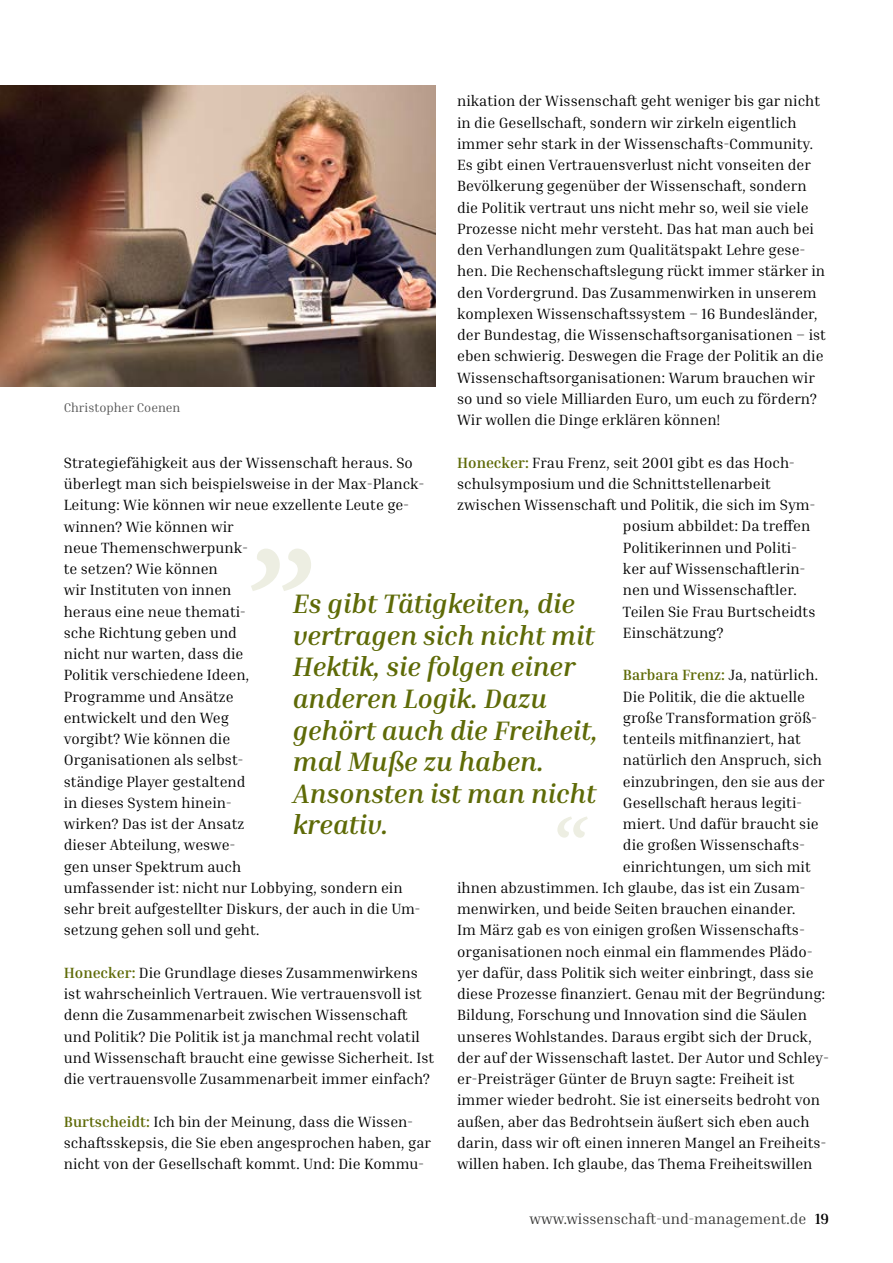
<style>
.page{position:relative;width:893px;height:1263px;background:#fff}
.page>*{position:absolute;margin:0;border:0;box-sizing:border-box;transform-origin:0 0}
.t1{font:italic 700 27px/31.5px "Inria Serif";color:#5e6a07}
.t2{font:15px/21.3px "Inria Serif";color:#000}
.t3{font:15px "Inria Serif";color:#383837}
.t4{font:700 15px "Inria Serif";color:#5e6a07}
.t5{font:12.75px "Inria Serif";color:#565656}
.s1{font-weight:700;color:#5e6a07}
.s2{font-weight:400;color:#000}
.s3{font-weight:700;color:#000}
</style>
<div class="page">
<svg style="left:251px;top:549px;width:60px;height:42px"></svg>
<svg style="left:557px;top:816px;width:31px;height:22px"></svg>
<img style="left:0;top:85px;width:436px;height:302px">
<p class="t2" style="left:457px;top:90px;width:370px">nikation der Wissenschaft geht weniger bis gar nicht in die Gesellschaft, sondern wir zirkeln eigentlich immer sehr stark in der Wissenschafts-Community.<br>Es gibt einen Vertrauensverlust nicht vonseiten der Bevölkerung gegenüber der Wissenschaft, sondern die Politik vertraut uns nicht mehr so, weil sie viele Prozesse nicht mehr versteht. Das hat man auch bei den Verhandlungen zum Qualitätspakt Lehre gese&shy;hen. Die Rechenschaftslegung rückt immer stärker in den Vordergrund. Das Zusammenwirken in unserem komplexen Wissenschaftssystem – 16 Bundesländer, der Bundestag, die Wissenschaftsorganisationen – ist eben schwierig. Deswegen die Frage der Politik an die Wissenschaftsorganisationen: Warum brauchen wir so und so viele Milliarden Euro, um euch zu fördern?<br>Wir wollen die Dinge erklären können!</p>
<p class="t2" style="left:457px;top:452px;width:339px"><span class="s1">Honecker:</span> Frau Frenz, seit 2001 gibt es das Hoch-</p>
<p class="t2" style="left:457px;top:473px;width:315px">schulsymposium und die Schnittstellenarbeit</p>
<p class="t2" style="left:457px;top:494px;width:360px">zwischen Wissenschaft und Politik, die sich im Sym-</p>
<p class="t2" style="left:623px;top:515px;width:189px">posium abbildet: Da treffen</p>
<p class="t2" style="left:623px;top:537px;width:176px">Politikerinnen und Politi-</p>
<p class="t2" style="left:623px;top:558px;width:184px">ker auf Wissenschaftlerin-</p>
<p class="t2" style="left:623px;top:579px;width:176px">nen und Wissenschaftler.</p>
<p class="t2" style="left:623px;top:600px;width:194px">Teilen Sie Frau Burtscheidts</p>
<p class="t2" style="left:623px;top:622px;width:102px">Einschätzung?</p>
<p class="t4" style="left:623px;top:666px;width:197px">Barbara Frenz: <span class="s2">Ja, natürlich.</span></p>
<p class="t2" style="left:623px;top:685px;width:184px">Die Politik, die die aktuelle</p>
<p class="t2" style="left:623px;top:707px;width:196px">große Transformation größ-</p>
<p class="t2" style="left:623px;top:728px;width:179px">tenteils mitfinanziert, hat</p>
<p class="t2" style="left:623px;top:749px;width:201px">natürlich den Anspruch, sich</p>
<p class="t2" style="left:623px;top:770px;width:203px">einzubringen, den sie aus der</p>
<p class="t2" style="left:623px;top:792px;width:181px">Gesellschaft heraus legiti-</p>
<p class="t2" style="left:623px;top:813px;width:197px">miert. Und dafür braucht sie</p>
<p class="t2" style="left:623px;top:834px;width:184px">die großen Wissenschafts-</p>
<p class="t2" style="left:623px;top:855px;width:189px">einrichtungen, um sich mit</p>
<p class="t2" style="left:457px;top:877px;width:350px">ihnen abzustimmen. Ich glaube, das ist ein Zusam-</p>
<p class="t2" style="left:457px;top:898px;width:340px">menwirken, und beide Seiten brauchen einander.</p>
<p class="t2" style="left:457px;top:919px;width:349px">Im März gab es von einigen großen Wissenschafts-</p>
<p class="t2" style="left:457px;top:940px;width:357px">organisationen noch einmal ein flammendes Plädo-</p>
<p class="t2" style="left:457px;top:962px;width:358px">yer dafür, dass Politik sich weiter einbringt, dass sie</p>
<p class="t2" style="left:457px;top:983px;width:370px">diese Prozesse finanziert. Genau mit der Begründung:</p>
<p class="t2" style="left:457px;top:1004px;width:351px">Bildung, Forschung und Innovation sind die Säulen</p>
<p class="t2" style="left:457px;top:1025px;width:356px">unseres Wohlstandes. Daraus ergibt sich der Druck,</p>
<p class="t2" style="left:457px;top:1047px;width:374px">der auf der Wissenschaft lastet. Der Autor und Schley-</p>
<p class="t2" style="left:457px;top:1068px;width:339px">er-Preisträger Günter de Bruyn sagte: Freiheit ist</p>
<p class="t2" style="left:457px;top:1089px;width:364px">immer wieder bedroht. Sie ist einerseits bedroht von</p>
<p class="t2" style="left:457px;top:1110px;width:354px">außen, aber das Bedrohtsein äußert sich eben auch</p>
<p class="t2" style="left:457px;top:1132px;width:371px">darin, dass wir oft einen inneren Mangel an Freiheits-</p>
<p class="t2" style="left:457px;top:1153px;width:357px">willen haben. Ich glaube, das Thema Freiheitswillen</p>
<p class="t3" style="left:530px;top:1209px;width:301px">www.wissenschaft-und-management.de <span class="s3">19</span></p>
<p class="t5" style="left:64px;top:400px;width:118px">Christopher Coenen</p>
<p class="t2" style="left:64px;top:452px;width:362px">Strategiefähigkeit aus der Wissenschaft heraus. So überlegt man sich beispielsweise in der Max-Planck-<br>Leitung: Wie können wir neue exzellente Leute ge&shy;winnen? Wie können wir<br>neue Themenschwerpunk-<br>te setzen? Wie können<br>wir Instituten von innen<br>heraus eine neue themati-<br>sche Richtung geben und<br>nicht nur warten, dass die<br>Politik verschiedene Ideen,<br>Programme und Ansätze<br>entwickelt und den Weg<br>vorgibt? Wie können die<br>Organisationen als selbst-<br>ständige Player gestaltend<br>in dieses System hinein-<br>wirken? Das ist der Ansatz<br>dieser Abteilung, weswe-<br>gen unser Spektrum auch<br>umfassender ist: nicht nur Lobbying, sondern ein sehr breit aufgestellter Diskurs, der auch in die Um&shy;setzung gehen soll und geht.</p>
<p class="t2" style="left:64px;top:962px;width:372px"><span class="s1">Honecker:</span> Die Grundlage dieses Zusammenwirkens ist wahrscheinlich Vertrauen. Wie vertrauensvoll ist denn die Zusammenarbeit zwischen Wissenschaft und Politik? Die Politik ist ja manchmal recht volatil und Wissenschaft braucht eine gewisse Sicherheit. Ist die vertrauensvolle Zusammenarbeit immer einfach?</p>
<p class="t2" style="left:64px;top:1111px;width:369px"><span class="s1">Burtscheidt:</span> Ich bin der Meinung, dass die Wissen&shy;schaftsskepsis, die Sie eben angesprochen haben, gar nicht von der Gesellschaft kommt. Und: Die Kommu-</p>
<h1 class="t1" style="left:293px;top:588px;width:307px">Es gibt Tätigkeiten, die vertragen sich nicht mit<br>Hektik, sie folgen einer anderen Logik. Dazu gehört auch die Freiheit, mal Muße zu haben.<br>Ansonsten ist man nicht kreativ.</h1>
</div>
